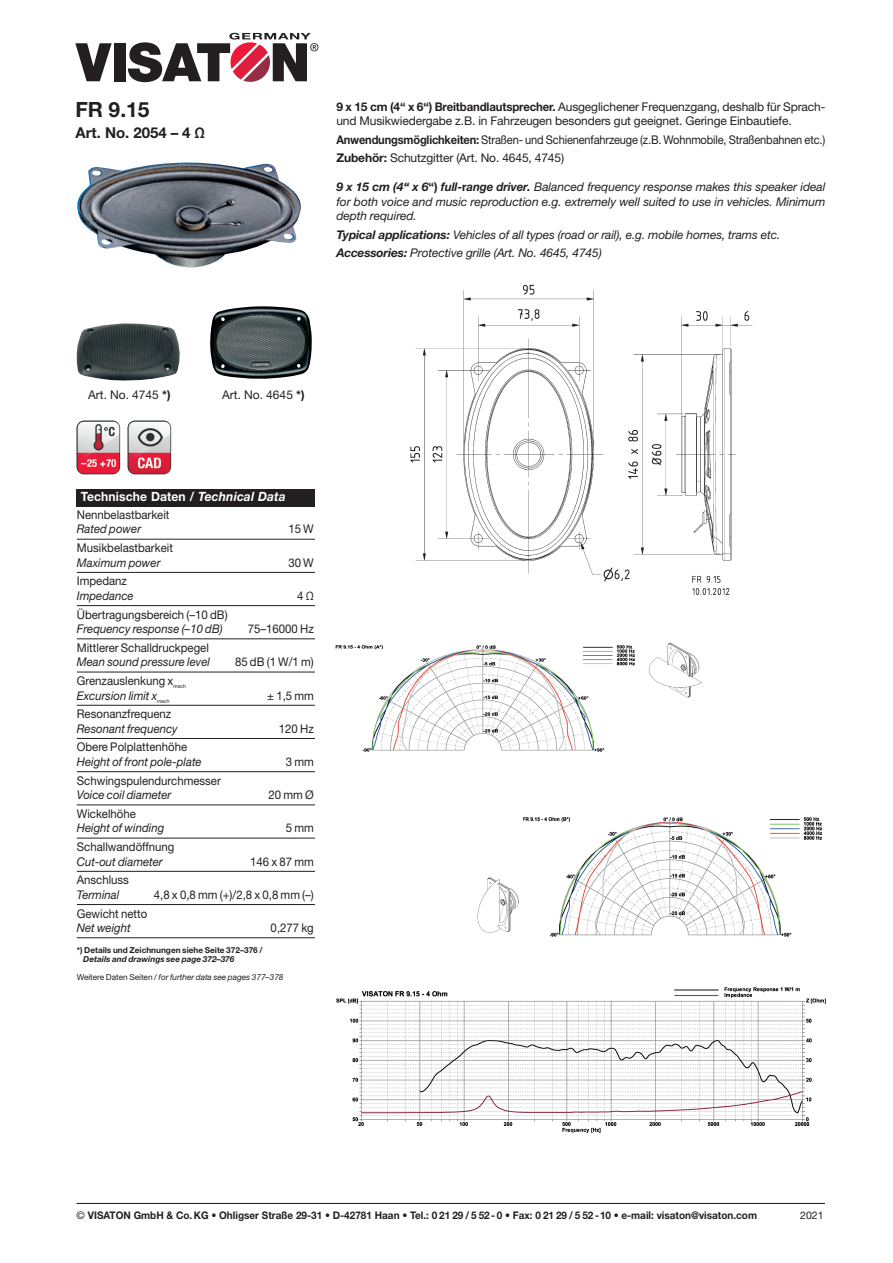
<style>
.page{position:relative;width:893px;height:1263px;background:#fff}
.page>*{position:absolute;margin:0;border:0;box-sizing:border-box;transform-origin:0 0}
.t1{font:700 21px "Helvetica Neue LT Std";color:#231f20}
.t2{font:700 15px "Helvetica Neue LT Std";color:#231f20}
.t3{font:700 12.75px "Helvetica Neue LT Std";letter-spacing:.01em;color:#fff;scale:.95 1}
.t4{font:12px "Helvetica Neue LT Std";color:#231f20;scale:.95 1}
.t5{font:italic 12px/14.4px "Helvetica Neue LT Std";color:#231f20;text-align:justify}
.t6{font:italic 12px "Helvetica Neue LT Std";color:#231f20;scale:.95 1}
.t7{font:12px/14.4px "Helvetica Neue LT Std";color:#231f20}
.t8{font:12px/18.6px "Helvetica Neue LT Std";color:#231f20;scale:.92 1}
.t9{font:700 10.5px "Helvetica Neue LT Std";color:#231f20;scale:.95 1}
.t10{font:10.5px "Helvetica Neue LT Std";color:#231f20}
.t11{font:italic 700 8.25px/17.5px "Helvetica Neue LT Std";color:#231f20}
.t12{font:700 8.25px "Helvetica Neue LT Std";color:#231f20}
.t13{font:5.25px "Helvetica Neue LT Std";color:#231f20;scale:.95 1}
.t14{font:italic 5.25px "Helvetica Neue LT Std";color:#231f20;scale:.95 1}
.s1{font-weight:700}
.s2{font-weight:700;font-style:normal}
.s3{font-style:italic}
.s4{font-weight:400;font-style:normal}
.s5{font-weight:400}
</style>
<div class="page">
<svg style="left:75px;top:43px;width:37px;height:38px"></svg>
<div style="left:114px;top:43px;width:11px;height:38px;background:#231f20"></div>
<svg style="left:128px;top:33px;width:190px;height:50px"></svg>
<hr style="left:77px;top:1203px;width:748px;height:1px;background:#231f20">
<div style="left:77px;top:489px;width:238px;height:17px;background:#231f20"></div>
<hr style="left:77px;top:539px;width:238px;height:1px;background:#231f20">
<hr style="left:77px;top:572px;width:238px;height:1px;background:#231f20">
<hr style="left:77px;top:605px;width:238px;height:1px;background:#231f20">
<hr style="left:77px;top:638px;width:238px;height:1px;background:#231f20">
<hr style="left:77px;top:672px;width:238px;height:1px;background:#231f20">
<hr style="left:77px;top:705px;width:238px;height:1px;background:#231f20">
<hr style="left:77px;top:738px;width:238px;height:1px;background:#231f20">
<hr style="left:77px;top:771px;width:238px;height:1px;background:#231f20">
<hr style="left:77px;top:805px;width:238px;height:1px;background:#231f20">
<hr style="left:77px;top:838px;width:238px;height:1px;background:#231f20">
<hr style="left:77px;top:871px;width:238px;height:1px;background:#231f20">
<hr style="left:77px;top:904px;width:238px;height:1px;background:#231f20">
<hr style="left:77px;top:937px;width:238px;height:1px;background:#231f20">
<img style="left:76px;top:420px;width:44px;height:54px">
<img style="left:128px;top:420px;width:43px;height:54px">
<img style="left:77px;top:162px;width:224px;height:106px">
<img style="left:77px;top:323px;width:103px;height:57px">
<img style="left:210px;top:306px;width:102px;height:73px">
<img style="left:410px;top:284px;width:343px;height:311px">
<img style="left:336px;top:987px;width:489px;height:146px">
<img style="left:336px;top:646px;width:300px;height:105px">
<img style="left:523px;top:818px;width:300px;height:118px">
<img style="left:648px;top:642px;width:54px;height:55px">
<img style="left:477px;top:877px;width:42px;height:55px">
<h1 class="t1" style="left:75px;top:97px;width:76px">FR 9.15</h1>
<p class="t2" style="left:75px;top:123px;width:131px">Art. No. 2054 – 4 Ω</p>
<p class="t7" style="left:336px;top:99px;width:491px"><span class="s1">9 x 15 cm (4“ x 6“) Breitbandlautsprecher.</span> Ausgeglichener Frequenzgang, deshalb für Sprach&shy;und Musikwiedergabe z.B. in Fahrzeugen besonders gut geeignet. Geringe Einbautiefe.</p>
<p class="t8" style="left:336px;top:130px;width:533px"><span class="s1">Anwendungsmöglichkeiten:</span> Straßen- und Schienenfahrzeuge (z.B. Wohnmobile, Straßenbahnen etc.)<br><span class="s1">Zubehör:</span> Schutzgitter (Art. No. 4645, 4745)</p>
<p class="t5" style="left:336px;top:179px;width:491px"><span class="s1">9 x 15 cm (4“ x 6</span><span class="s2">“)</span> <span class="s1">full</span><span class="s2">-r</span><span class="s1">ange driver.</span> Balanced frequency response makes this speaker ideal for both voice and music reproduction e.g. extremely well suited to use in vehicles. Minimum depth required.</p>
<p class="t5" style="left:336px;top:225px;width:445px;line-height:18.6px"><span class="s1">Typical applications:</span> Vehicles of all types (road or rail), e.g. mobile homes, trams etc.<br><span class="s1">Accessories:</span> Protective grille (Art. No. 4645, 4745)</p>
<p class="t7" style="left:88px;top:387px;width:84px">Art. No. 4745 <span class="s1">*)</span></p>
<p class="t7" style="left:222px;top:387px;width:84px">Art. No. 4645 <span class="s1">*)</span></p>
<p class="t3" style="left:81px;top:489px;width:217px">Technische Daten / <span class="s3">Technical Data</span></p>
<p class="t4" style="left:77px;top:507px;width:99px">Nennbelastbarkeit</p>
<p class="t6" style="left:77px;top:522px;width:69px">Rated power</p>
<p class="t4" style="left:288px;top:522px;width:28px">15 W</p>
<p class="t4" style="left:77px;top:541px;width:103px">Musikbelastbarkeit</p>
<p class="t6" style="left:77px;top:555px;width:90px">Maximum power</p>
<p class="t4" style="left:288px;top:555px;width:28px">30 W</p>
<p class="t4" style="left:77px;top:574px;width:54px">Impedanz</p>
<p class="t6" style="left:77px;top:588px;width:61px">Impedance</p>
<p class="t4" style="left:297px;top:588px;width:19px">4 Ω</p>
<p class="t4" style="left:77px;top:607px;width:160px">Übertragungsbereich (–10 dB)</p>
<p class="t6" style="left:77px;top:621px;width:155px">Frequency response (–10 dB)</p>
<p class="t4" style="left:248px;top:622px;width:71px">75–16000 Hz</p>
<p class="t4" style="left:77px;top:640px;width:141px">Mittlerer Schalldruckpegel</p>
<p class="t6" style="left:77px;top:655px;width:142px">Mean sound pressure level</p>
<p class="t4" style="left:235px;top:655px;width:84px">85 dB (1 W/1 m)</p>
<p class="t4" style="left:77px;top:674px;width:103px">Grenzauslenkung x</p>
<p class="t13" style="left:173px;top:683px;width:15px">mech</p>
<p class="t6" style="left:77px;top:688px;width:86px">Excursion limit x</p>
<p class="t14" style="left:157px;top:697px;width:15px">mech</p>
<p class="t4" style="left:267px;top:688px;width:51px">± 1,5 mm</p>
<p class="t4" style="left:77px;top:707px;width:101px">Resonanzfrequenz</p>
<p class="t6" style="left:77px;top:721px;width:108px">Resonant frequency</p>
<p class="t4" style="left:279px;top:721px;width:38px">120 Hz</p>
<p class="t4" style="left:77px;top:740px;width:118px">Obere Polplattenhöhe</p>
<p class="t6" style="left:77px;top:754px;width:133px">Height of front pole-plate</p>
<p class="t4" style="left:286px;top:754px;width:31px">3 mm</p>
<p class="t4" style="left:77px;top:773px;width:153px">Schwingspulendurchmesser</p>
<p class="t6" style="left:77px;top:788px;width:101px">Voice coil diameter</p>
<p class="t4" style="left:269px;top:788px;width:49px">20 mm Ø</p>
<p class="t4" style="left:77px;top:806px;width:64px">Wickelhöhe</p>
<p class="t6" style="left:77px;top:821px;width:94px">Height of winding</p>
<p class="t4" style="left:286px;top:821px;width:31px">5 mm</p>
<p class="t4" style="left:77px;top:840px;width:104px">Schallwandöffnung</p>
<p class="t6" style="left:77px;top:854px;width:92px">Cut-out diameter</p>
<p class="t4" style="left:250px;top:854px;width:69px">146 x 87 mm</p>
<p class="t4" style="left:77px;top:873px;width:56px">Anschluss</p>
<p class="t6" style="left:77px;top:887px;width:46px">Terminal</p>
<p class="t4" style="left:154px;top:887px;width:170px">4,8 x 0,8 mm (+)/2,8 x 0,8 mm (–)</p>
<p class="t4" style="left:77px;top:906px;width:76px">Gewicht netto</p>
<p class="t6" style="left:77px;top:920px;width:58px">Net weight</p>
<p class="t4" style="left:271px;top:920px;width:47px">0,277 kg</p>
<p class="t12" style="left:77px;top:944px;width:187px">*) Details und Zeichnungen siehe Seite 372–376 /</p>
<p class="t11" style="left:77px;top:950px;width:208px;text-indent:6px">Details and drawings see page 372–376<br><span class="s4">Weitere Daten Seiten /</span> <span class="s5">for further data see pages 377–378</span></p>
<p class="t9" style="left:77px;top:1209px;width:718px"><span class="s5">©</span> VISATON GmbH &amp; Co. KG • Ohligser Straße 29-31 • D-42781 Haan • Tel.: 0 21 29 / 5 52- 0 • Fax: 0 21 29 / 5 52 -10 • e-mail: visaton@visaton.com</p>
<p class="t10" style="left:800px;top:1209px;width:25px">2021</p>
</div>
